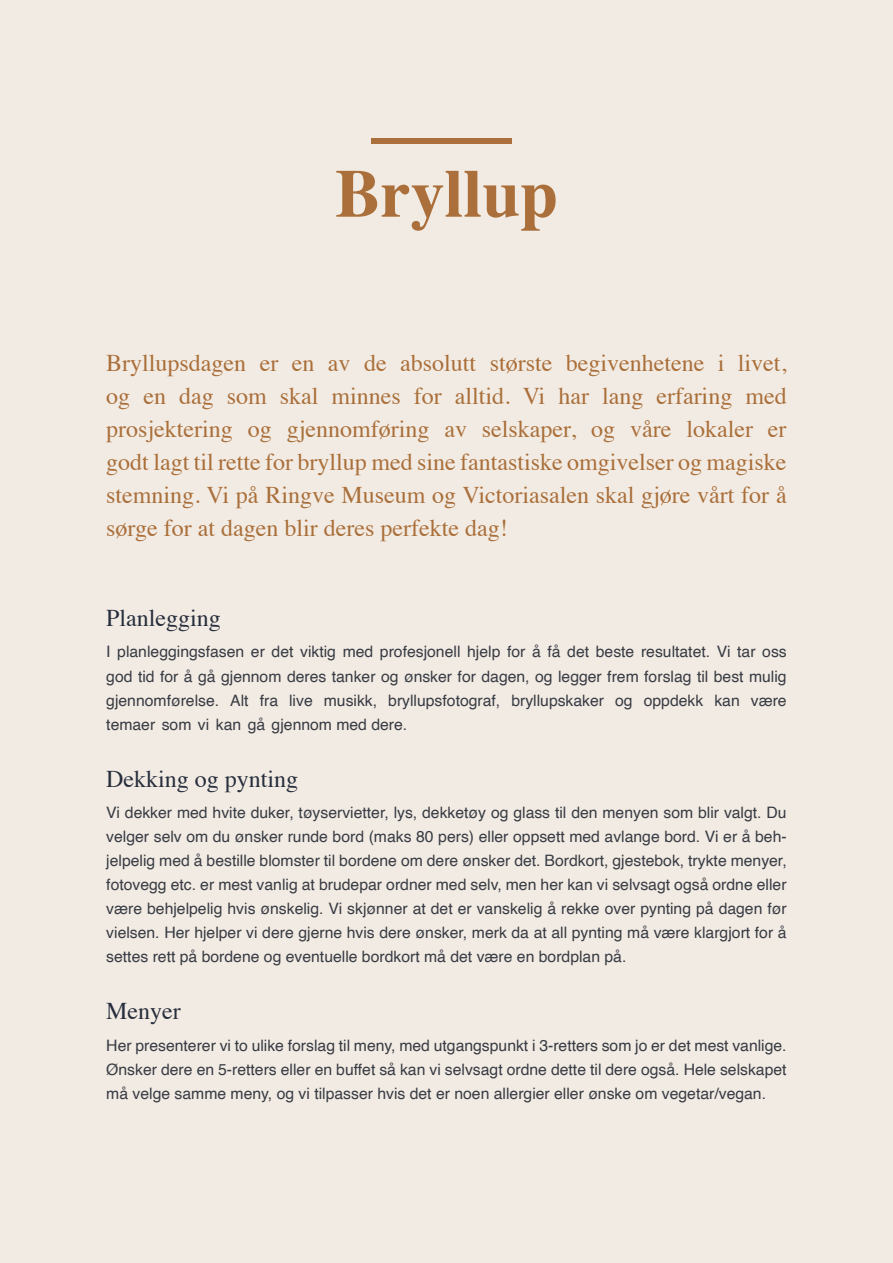
<style>
.page{position:relative;width:893px;height:1263px;background:#f2ebe3}
.page>*{position:absolute;margin:0;border:0;box-sizing:border-box;transform-origin:0 0}
.t1{font:700 67.8px "Times";color:#aa6f3a}
.t2{font:24px/33px "Times";color:#aa6f3a;text-align:justify}
.t3{font:24px "Times";color:#272e3d}
.t4{font:15.75px/24px "Helvetica";color:#373b43;text-align:justify}
</style>
<div class="page">
<div style="left:371px;top:138px;width:140px;height:5px;background:#aa6f3a"></div>
<h1 class="t1" style="left:335px;top:129px;width:224px">Bryllup</h1>
<p class="t2" style="left:106px;top:344px;width:682px">Bryllupsdagen er en av de absolutt største begivenhetene i livet, og en dag som skal minnes for alltid. Vi har lang erfaring med prosjektering og gjennomføring av selskaper, og våre lokaler er godt lagt til rette for bryllup med sine fantastiske omgivelser og magiske stemning. Vi på Ringve Museum og Victoriasalen skal gjøre vårt for å sørge for at dagen blir deres perfekte dag!</p>
<h2 class="t3" style="left:106px;top:595px;width:116px">Planlegging</h2>
<p class="t4" style="left:106px;top:640px;width:682px">I planleggingsfasen er det viktig med profesjonell hjelp for å få det beste resultatet. Vi tar oss god tid for å gå gjennom deres tanker og ønsker for dagen, og legger frem forslag til best mulig gjennomførelse. Alt fra live musikk, bryllupsfotograf, bryllupskaker og oppdekk kan være temaer som vi kan gå gjennom med dere.</p>
<h2 class="t3" style="left:106px;top:756px;width:193px">Dekking og pynting</h2>
<p class="t4" style="left:106px;top:801px;width:682px">Vi dekker med hvite duker, tøyservietter, lys, dekketøy og glass til den menyen som blir valgt. Du velger selv om du ønsker runde bord (maks 80 pers) eller oppsett med avlange bord. Vi er å beh&shy;jelpelig med å bestille blomster til bordene om dere ønsker det. Bordkort, gjestebok, trykte menyer, fotovegg etc. er mest vanlig at brudepar ordner med selv, men her kan vi selvsagt også ordne eller være behjelpelig hvis ønskelig. Vi skjønner at det er vanskelig å rekke over pynting på dagen før vielsen. Her hjelper vi dere gjerne hvis dere ønsker, merk da at all pynting må være klargjort for å settes rett på bordene og eventuelle bordkort må det være en bordplan på.</p>
<h2 class="t3" style="left:106px;top:988px;width:76px">Menyer</h2>
<p class="t4" style="left:106px;top:1033px;width:682px">Her presenterer vi to ulike forslag til meny, med utgangspunkt i 3-retters som jo er det mest vanlige.<br>Ønsker dere en 5-retters eller en buffet så kan vi selvsagt ordne dette til dere også. Hele selskapet må velge samme meny, og vi tilpasser hvis det er noen allergier eller ønske om vegetar/vegan.</p>
</div>
